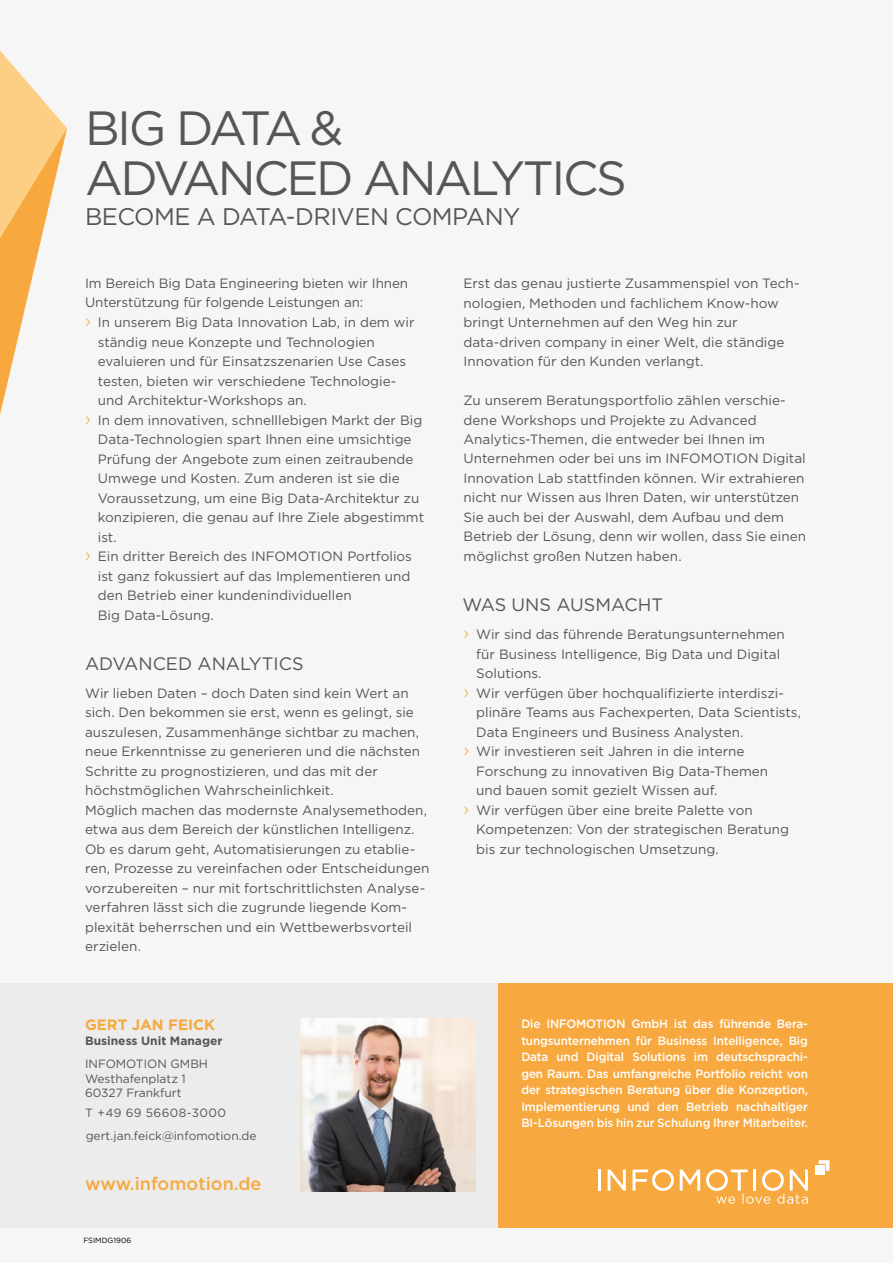
<style>
.page{position:relative;width:893px;height:1263px;background:#f6f6f6}
.page>*{position:absolute;margin:0;border:0;box-sizing:border-box;transform-origin:0 0}
.t1{font:48px/49.5px "Gotham";letter-spacing:-.05em;color:#565655}
.t2{font:24px "Gotham";letter-spacing:-.02em;color:#565655}
.t3{font:18px "Gotham";color:#565655}
.t4{font:500 18px "Gotham";color:#f7a93f}
.t5{font:700 15px "Gotham";color:#f7a93f}
.t6{font:13.5px/19.5px "Gotham";color:#565655}
.t7{font:500 12px/16.5px "Gotham";letter-spacing:-.01em;color:#fff}
.t8{font:12px/14.4px "Gotham";color:#565655}
.t9{font:700 12px "Gotham";color:#565655}
.t10{font:7.5px "Gotham";color:#000}
.s1{font-weight:300;font-size:18.75px;color:#f7a93f}
</style>
<div class="page">
<svg style="left:0;top:50px;width:67px;height:365px"></svg>
<div style="left:0;top:983px;width:893px;height:245px;background:#ececec"></div>
<img style="left:300px;top:1018px;width:175px;height:173px">
<div style="left:499px;top:983px;width:394px;height:245px;background:#f7a93f"></div>
<div style="left:815px;top:1165px;width:10px;height:10px;background:#fff"></div>
<svg style="left:819px;top:1160px;width:10px;height:11px"></svg>
<hr style="left:598px;top:1169px;width:3px;height:22px;background:#fff">
<svg style="left:608px;top:1169px;width:18px;height:22px"></svg>
<svg style="left:680px;top:1169px;width:20px;height:22px"></svg>
<svg style="left:632px;top:1169px;width:42px;height:22px"></svg>
<svg style="left:706px;top:1169px;width:102px;height:35px"></svg>
<h1 class="t1" style="left:85px;top:102px;width:543px">BIG DATA &amp;<br>ADVANCED ANALYTICS</h1>
<h2 class="t2" style="left:85px;top:201px;width:437px">BECOME A DATA-DRIVEN COMPANY</h2>
<p class="t6" style="left:85px;top:273px;width:325px">Im Bereich Big Data Engineering bieten wir Ihnen</p>
<p class="t6" style="left:85px;top:293px;width:280px">Unterstützung für folgende Leistungen an:</p>
<p class="t6" style="left:85px;top:312px;width:331px"><span class="s1">›</span> In unserem Big Data Innovation Lab, in dem wir</p>
<p class="t6" style="left:98px;top:332px;width:279px">ständig neue Konzepte und Technologien</p>
<p class="t6" style="left:98px;top:351px;width:310px">evaluieren und für Einsatzszenarien Use Cases</p>
<p class="t6" style="left:98px;top:371px;width:300px">testen, bieten wir verschiedene Technologie-</p>
<p class="t6" style="left:98px;top:390px;width:210px">und Architektur-Workshops an.</p>
<p class="t6" style="left:85px;top:410px;width:339px"><span class="s1">›</span> In dem innovativen, schnelllebigen Markt der Big</p>
<p class="t6" style="left:98px;top:429px;width:315px">Data-Technologien spart Ihnen eine umsichtige</p>
<p class="t6" style="left:98px;top:449px;width:317px">Prüfung der Angebote zum einen zeitraubende</p>
<p class="t6" style="left:98px;top:468px;width:303px">Umwege und Kosten. Zum anderen ist sie die</p>
<p class="t6" style="left:98px;top:488px;width:323px">Voraussetzung, um eine Big Data-Architektur zu</p>
<p class="t6" style="left:98px;top:507px;width:328px">konzipieren, die genau auf Ihre Ziele abgestimmt</p>
<p class="t6" style="left:98px;top:527px;width:20px">ist.</p>
<p class="t6" style="left:85px;top:546px;width:328px"><span class="s1">›</span> Ein dritter Bereich des INFOMOTION Portfolios</p>
<p class="t6" style="left:98px;top:566px;width:314px">ist ganz fokussiert auf das Implementieren und</p>
<p class="t6" style="left:98px;top:585px;width:255px">den Betrieb einer kundenindividuellen</p>
<p class="t6" style="left:98px;top:605px;width:117px">Big Data-Lösung.</p>
<h3 class="t3" style="left:85px;top:652px;width:220px">ADVANCED ANALYTICS</h3>
<p class="t6" style="left:85px;top:683px;width:346px">Wir lieben Daten – doch Daten sind kein Wert an sich. Den bekommen sie erst, wenn es gelingt, sie auszulesen, Zusammenhänge sichtbar zu machen, neue Erkenntnisse zu generieren und die nächsten Schritte zu prognostizieren, und das mit der höchstmöglichen Wahrscheinlichkeit.<br>Möglich machen das modernste Analysemethoden, etwa aus dem Bereich der künstlichen Intelligenz.<br>Ob es darum geht, Automatisierungen zu etablie&shy;ren, Prozesse zu vereinfachen oder Entscheidungen vorzubereiten – nur mit fortschrittlichsten Analyse&shy;verfahren lässt sich die zugrunde liegende Kom&shy;plexität beherrschen und ein Wettbewerbsvorteil erzielen.</p>
<p class="t5" style="left:85px;top:1015px;width:132px">GERT JAN FEICK</p>
<p class="t9" style="left:85px;top:1033px;width:139px">Business Unit Manager</p>
<p class="t8" style="left:85px;top:1056px;width:125px">INFOMOTION GMBH<br>Westhafenplatz 1<br>60327 Frankfurt</p>
<p class="t8" style="left:85px;top:1100px;width:173px;line-height:23.2px">T +49 69 56608-3000 gert.jan.feick@infomotion.de</p>
<h3 class="t4" style="left:85px;top:1172px;width:178px">www.infomotion.de</h3>
<p class="t10" style="left:83px;top:1235px;width:49px">FSIMDG1906</p>
<p class="t6" style="left:463px;top:273px;width:338px">Erst das genau justierte Zusammenspiel von Tech&shy;nologien, Methoden und fachlichem Know-how bringt Unternehmen auf den Weg hin zur data-driven company in einer Welt, die ständige Innovation für den Kunden verlangt.</p>
<p class="t6" style="left:463px;top:390px;width:344px">Zu unserem Beratungsportfolio zählen verschie&shy;dene Workshops und Projekte zu Advanced Analytics-Themen, die entweder bei Ihnen im Unternehmen oder bei uns im INFOMOTION Digital Innovation Lab stattfinden können. Wir extrahieren nicht nur Wissen aus Ihren Daten, wir unterstützen Sie auch bei der Auswahl, dem Aufbau und dem Betrieb der Lösung, denn wir wollen, dass Sie einen möglichst großen Nutzen haben.</p>
<h3 class="t3" style="left:462px;top:593px;width:202px">WAS UNS AUSMACHT</h3>
<p class="t6" style="left:463px;top:624px;width:323px"><span class="s1">›</span> Wir sind das führende Beratungsunternehmen</p>
<p class="t6" style="left:476px;top:644px;width:305px">für Business Intelligence, Big Data und Digital</p>
<p class="t6" style="left:476px;top:663px;width:67px">Solutions.</p>
<p class="t6" style="left:463px;top:683px;width:322px"><span class="s1">›</span> Wir verfügen über hochqualifizierte interdiszi-</p>
<p class="t6" style="left:476px;top:702px;width:326px">plinäre Teams aus Fachexperten, Data Scientists,</p>
<p class="t6" style="left:476px;top:722px;width:269px">Data Engineers und Business Analysten.</p>
<p class="t6" style="left:463px;top:741px;width:283px"><span class="s1">›</span> Wir investieren seit Jahren in die interne</p>
<p class="t6" style="left:476px;top:761px;width:293px">Forschung zu innovativen Big Data-Themen</p>
<p class="t6" style="left:476px;top:780px;width:243px">und bauen somit gezielt Wissen auf.</p>
<p class="t6" style="left:463px;top:800px;width:291px"><span class="s1">›</span> Wir verfügen über eine breite Palette von</p>
<p class="t6" style="left:476px;top:819px;width:314px">Kompetenzen: Von der strategischen Beratung</p>
<p class="t6" style="left:476px;top:839px;width:244px">bis zur technologischen Umsetzung.</p>
<p class="t7" style="left:521px;top:1015px;width:288px;text-align:justify">Die INFOMOTION GmbH ist das führende Bera&shy;tungsunternehmen für Business Intelligence, Big Data und Digital Solutions im deutschsprachi&shy;gen Raum. Das umfangreiche Portfolio reicht von der strategischen Beratung über die Konzeption, Implementierung und den Betrieb nachhaltiger BI-Lösungen bis hin zur Schulung Ihrer Mitarbeiter.</p>
<p class="t7" style="left:521px;top:1015px;width:288px;text-indent:23px">INFOMOTION GmbH gehört seit 2004 zu den führenden deutschen Beratungsu</p>
<p class="t7" style="left:521px;top:1032px;width:288px;text-indent:214px">rnehm n für Business Intelligence, Big Data und Digital Solu tio s. Das umfangreiche Portfolio re cht von der strategischen BI-Beratung über die</p>
</div>
